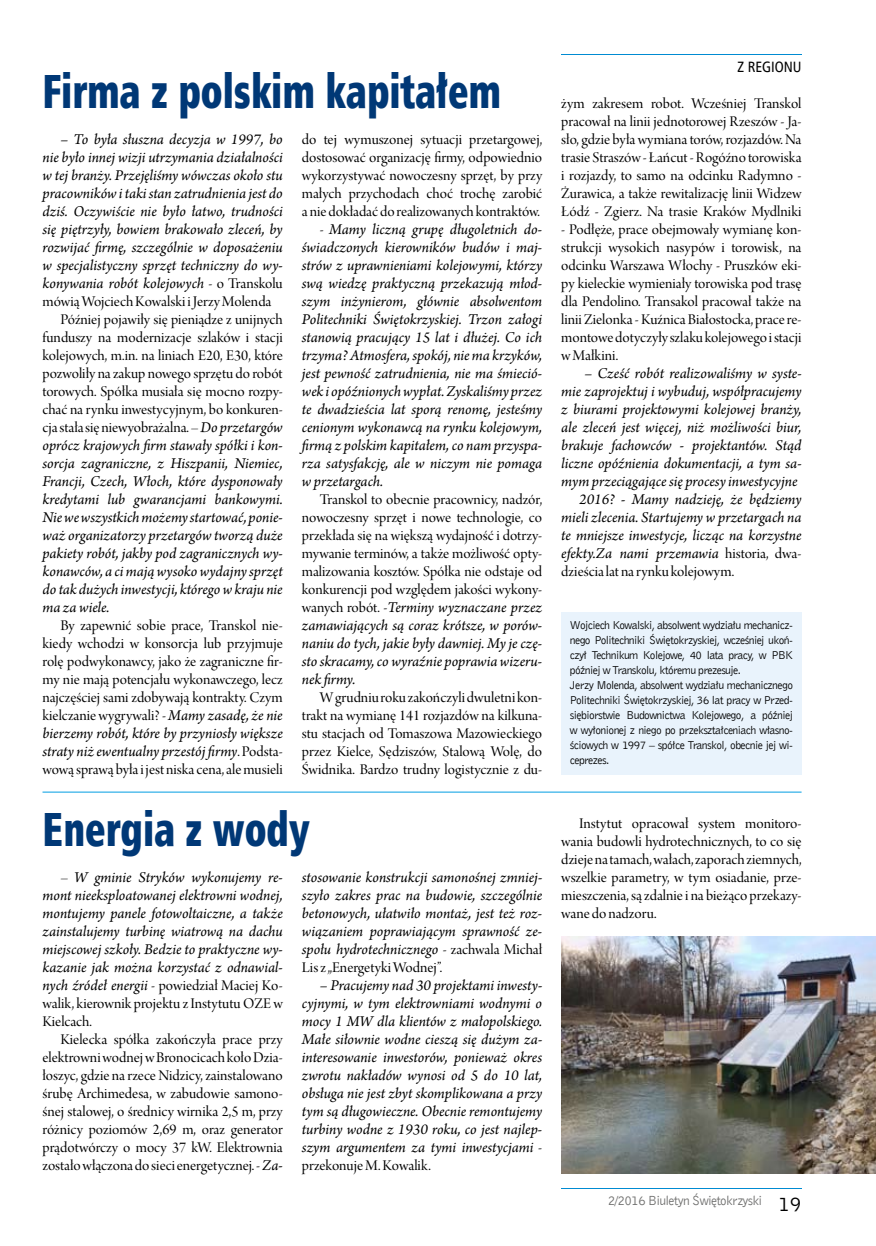
<style>
.page{position:relative;width:876px;height:1246px;background:#fff}
.page>*{position:absolute;margin:0;border:0;box-sizing:border-box;transform-origin:0 0}
.t1{font:48px "Humnst 777 X Blk Cn EU";color:#003876;scale:.8 1}
.t2{font:italic 15.75px/18px "Arno Pro";letter-spacing:-.005em;color:#000;text-align:justify}
.t3{font:15.75px/18px "Arno Pro Display";color:#000;text-align:justify}
.t4{font:15px "Humnst 777 Cn EU";color:#000}
.t5{font:13.5px "Bell Gothic EU";letter-spacing:-.05em;color:#6f6f6e}
.t6{font:11.7px/15px "Bell Gothic EU";letter-spacing:-.05em;color:#000}
.s1{font-family:"Arno Pro Display";font-style:normal}
.s2{font-family:"Arno Pro";font-style:italic}
.s3{font-size:21px;color:#000}
</style>
<div class="page">
<hr style="left:561px;top:1188px;width:240px;height:1px;background:#008bd2">
<hr style="left:561px;top:54px;width:240px;height:1px;background:#008bd2">
<div style="left:561px;top:612px;width:240px;height:162px;background:#e9f3fc"></div>
<hr style="left:43px;top:792px;width:758px;height:1px;background:#009ee3">
<img style="left:561px;top:936px;width:315px;height:238px">
<h1 class="t1" style="left:43px;top:60px;width:575px">Firma z polskim kapitałem</h1>
<p class="t3" style="left:302px;top:131px;width:242px">do tej wymuszonej sytuacji przetargowej, dostosować organizację firmy, odpowiednio wykorzystywać nowoczesny sprzęt, by przy małych przychodach choć trochę zarobić a nie dokładać do realizowanych kontraktów.</p>
<p class="t2" style="left:302px;top:221px;width:242px;text-indent:18px"><span class="s1">-</span> Mamy liczną grupę długoletnich do&shy;świadczonych kierowników budów i maj&shy;strów z uprawnieniami kolejowymi, którzy swą wiedzę praktyczną przekazują młod&shy;szym inżynierom, głównie absolwentom Politechniki Świętokrzyskiej. Trzon załogi stanowią pracujący 15 lat i dłużej. Co ich trzyma? Atmosfera, spokój, nie ma krzyków, jest pewność zatrudnienia, nie ma śmieció&shy;wek i opóźnionych wypłat. Zyskaliśmy przez te dwadzieścia lat sporą renomę, jesteśmy cenionym wykonawcą na rynku kolejowym, firmą z polskim kapitałem, co nam przyspa&shy;rza satysfakcję, ale w niczym nie pomaga w przetargach.</p>
<p class="t3" style="left:302px;top:491px;width:242px;text-indent:18px">Transkol to obecnie pracownicy, nadzór, nowoczesny sprzęt i nowe technologie, co przekłada się na większą wydajność i dotrzy&shy;mywanie terminów, a także możliwość opty&shy;malizowania kosztów. Spółka nie odstaje od konkurencji pod względem jakości wykony-</p>
<p class="t2" style="left:302px;top:599px;width:242px"><span class="s1">wanych robót. -</span>Terminy wyznaczane przez zamawiających są coraz krótsze, w porów&shy;naniu do tych, jakie były dawniej. My je czę&shy;sto skracamy, co wyraźnie poprawia wizeru&shy;nek firmy.</p>
<p class="t3" style="left:302px;top:689px;width:242px;text-indent:18px">Wgrudniu roku zakończyli dwuletni kon&shy;trakt na wymianę 141 rozjazdów na kilkuna&shy;stu stacjach od Tomaszowa Mazowieckiego przez Kielce, Sędziszów, Stalową Wolę, do Świdnika. Bardzo trudny logistycznie z du-</p>
<p class="t2" style="left:43px;top:131px;width:242px;text-indent:18px">– To była słuszna decyzja w 1997, bo nie było innej wizji utrzymania działalności w tej branży. Przejęliśmy wówczas około stu pracowników i taki stan zatrudnienia jest do dziś. Oczywiście nie było łatwo, trudności się piętrzyły, bowiem brakowało zleceń, by rozwijać firmę, szczególnie w doposażeniu w specjalistyczny sprzęt techniczny do wy&shy;konywania robót kolejowych <span class="s1">- o Transkolu</span></p>
<p class="t3" style="left:43px;top:293px;width:230px">mówią Wojciech Kowalski iJerzy Molenda</p>
<p class="t3" style="left:61px;top:311px;width:224px">Później pojawiły się pieniądze z unijnych</p>
<p class="t3" style="left:43px;top:329px;width:242px">funduszy na modernizacje szlaków i stacji</p>
<p class="t3" style="left:43px;top:347px;width:242px">kolejowych, m.in. na liniach E20, E30, które</p>
<p class="t3" style="left:43px;top:365px;width:242px">pozwoliły na zakup nowego sprzętu do robót</p>
<p class="t3" style="left:43px;top:383px;width:242px">torowych. Spółka musiała się mocno rozpy-</p>
<p class="t3" style="left:43px;top:401px;width:242px">chać na rynku inwestycyjnym, bo konkuren-</p>
<p class="t3" style="left:43px;top:419px;width:242px">cja stała się niewyobrażalna. – <span class="s2">Do przetargów</span></p>
<p class="t2" style="left:43px;top:437px;width:242px">oprócz krajowych firm stawały spółki i kon&shy;sorcja zagraniczne, z Hiszpanii, Niemiec, Francji, Czech, Włoch, które dysponowały kredytami lub gwarancjami bankowymi.<br>Nie we wszystkich możemy startować, ponie&shy;waż organizatorzy przetargów tworzą duże pakiety robót, jakby pod zagranicznych wy&shy;konawców, a ci mają wysoko wydajny sprzęt do tak dużych inwestycji, którego wkraju nie ma za wiele.</p>
<p class="t3" style="left:43px;top:617px;width:242px;text-indent:18px">By zapewnić sobie prace, Transkol nie&shy;kiedy wchodzi w konsorcja lub przyjmuje rolę podwykonawcy, jako że zagraniczne fir&shy;my nie mają potencjału wykonawczego, lecz najczęściej sami zdobywają kontrakty. Czym kielczanie wygrywali? - <span class="s2">Mamy zasadę, że nie</span></p>
<p class="t2" style="left:43px;top:725px;width:242px">bierzemy robót, które by przyniosły większe straty niż ewentualny przestój firmy<span class="s1">. Podsta-</span></p>
<p class="t3" style="left:43px;top:761px;width:242px">wową sprawą była i jest niska cena, ale musieli</p>
<h1 class="t1" style="left:43px;top:798px;width:335px">Energia z wody</h1>
<p class="t2" style="left:302px;top:869px;width:242px">stosowanie konstrukcji samonośnej zmniej&shy;szyło zakres prac na budowie, szczególnie betonowych, ułatwiło montaż, jest też roz&shy;wiązaniem poprawiającym sprawność ze&shy;społu hydrotechnicznego <span class="s1">- zachwala Michał</span></p>
<p class="t3" style="left:302px;top:959px;width:142px">Lis z „Energetyki Wodnej”.</p>
<p class="t2" style="left:302px;top:977px;width:242px;text-indent:18px">– Pracujemy nad 30 projektami inwesty&shy;cyjnymi, w tym elektrowniami wodnymi o mocy 1 MW dla klientów z małopolskiego.<br>Małe siłownie wodne cieszą się dużym za&shy;interesowanie inwestorów, ponieważ okres zwrotu nakładów wynosi od 5 do 10 lat, obsługa nie jest zbyt skomplikowana a przy tym są długowieczne. Obecnie remontujemy turbiny wodne z 1930 roku, co jest najlep&shy;szym argumentem za tymi inwestycjami <span class="s1">-</span></p>
<p class="t3" style="left:302px;top:1157px;width:130px">przekonuje M. Kowalik.</p>
<p class="t2" style="left:43px;top:869px;width:242px;text-indent:18px"><span class="s1">–</span> W gminie Stryków wykonujemy re&shy;mont nieeksploatowanej elektrowni wodnej, montujemy panele fotowoltaiczne, a także zainstalujemy turbinę wiatrową na dachu miejscowej szkoły. Bedzie to praktyczne wy&shy;kazanie jak można korzystać z odnawial-</p>
<p class="t3" style="left:43px;top:977px;width:242px"><span class="s2">nych źródeł energii</span> - powiedział Maciej Ko&shy;walik, kierownik projektu z Instytutu OZE w Kielcach.</p>
<p class="t3" style="left:43px;top:1031px;width:242px;text-indent:18px">Kielecka spółka zakończyła prace przy elektrowni wodnej w Bronocicach koło Dzia&shy;łoszyc, gdzie na rzece Nidzicy, zainstalowano śrubę Archimedesa, w zabudowie samono&shy;śnej stalowej, o średnicy wirnika 2,5 m, przy różnicy poziomów 2,69 m, oraz generator prądotwórczy o mocy 37 kW. Elektrownia zostało włączona do sieci energetycznej. - <span class="s2">Za-</span></p>
<p class="t4" style="left:738px;top:57px;width:27px">Z REGIONU</p>
<p class="t3" style="left:561px;top:95px;width:242px">żym zakresem robot. Wcześniej Transkol pracował na linii jednotorowej Rzeszów - Ja&shy;sło, gdzie była wymiana torów, rozjazdów. Na trasie Straszów - Łańcut - Rogóźno torowiska i rozjazdy, to samo na odcinku Radymno - Żurawica, a także rewitalizację linii Widzew Łódź - Zgierz. Na trasie Kraków Mydlniki</p>
<p class="t3" style="left:561px;top:221px;width:242px">- Podłęże, prace obejmowały wymianę kon&shy;strukcji wysokich nasypów i torowisk, na odcinku Warszawa Włochy - Pruszków eki&shy;py kieleckie wymieniały torowiska pod trasę dla Pendolino. Transakol pracował także na linii Zielonka - Kuźnica Białostocka, prace re&shy;montowe dotyczyły szlaku kolejowego istacji wMałkini.</p>
<p class="t2" style="left:561px;top:365px;width:242px;text-align:right">– Cześć robót realizowaliśmy w syste&shy;mie zaprojektuj i wybuduj, współpracujemy z biurami projektowymi kolejowej branży, ale zleceń jest więcej, niż możliwości biur, brakuje fachowców - projektantów. Stąd liczne opóźnienia dokumentacji, a tym sa&shy;mym przeciągające się procesy inwestycyjne 2016? - Mamy nadzieję, że będziemy mieli zlecenia. Startujemy w przetargach na te mniejsze inwestycje, licząc na korzystne efekty.Za nami przemawia <span class="s1">historia, dwa-</span></p>
<p class="t3" style="left:561px;top:563px;width:174px">dzieścia lat na rynku kolejowym.</p>
<p class="t6" style="left:570px;top:617px;width:225px">Wojciech Kowalski, absolwent wydziału mechanicz&shy;nego Politechniki Świętokrzyskiej, wcześniej ukoń&shy;czył Technikum Kolejowe, 40 lata pracy, w PBK później w Transkolu, któremu prezesuje.<br>Jerzy Molenda, absolwent wydziału mechanicznego Politechniki Świętokrzyskiej, 36 lat pracy w Przed&shy;siębiorstwie Budownictwa Kolejowego, a później w wyłonionej z niego po przekształceniach własno&shy;ściowych w 1997 – spółce Transkol, obecnie jej wi&shy;ceprezes.</p>
<p class="t3" style="left:561px;top:815px;width:242px;text-indent:18px">Instytut opracował system monitoro&shy;wania budowli hydrotechnicznych, to co się dzieje na tamach, wałach, zaporach ziemnych, wszelkie parametry, w tym osiadanie, prze&shy;mieszczenia, są zdalnie i na bieżąco przekazy&shy;wane do nadzoru.</p>
<p class="t5" style="left:608px;top:1192px;width:195px">2/2016 Biuletyn Świętokrzyski <span class="s3">19</span></p>
</div>
